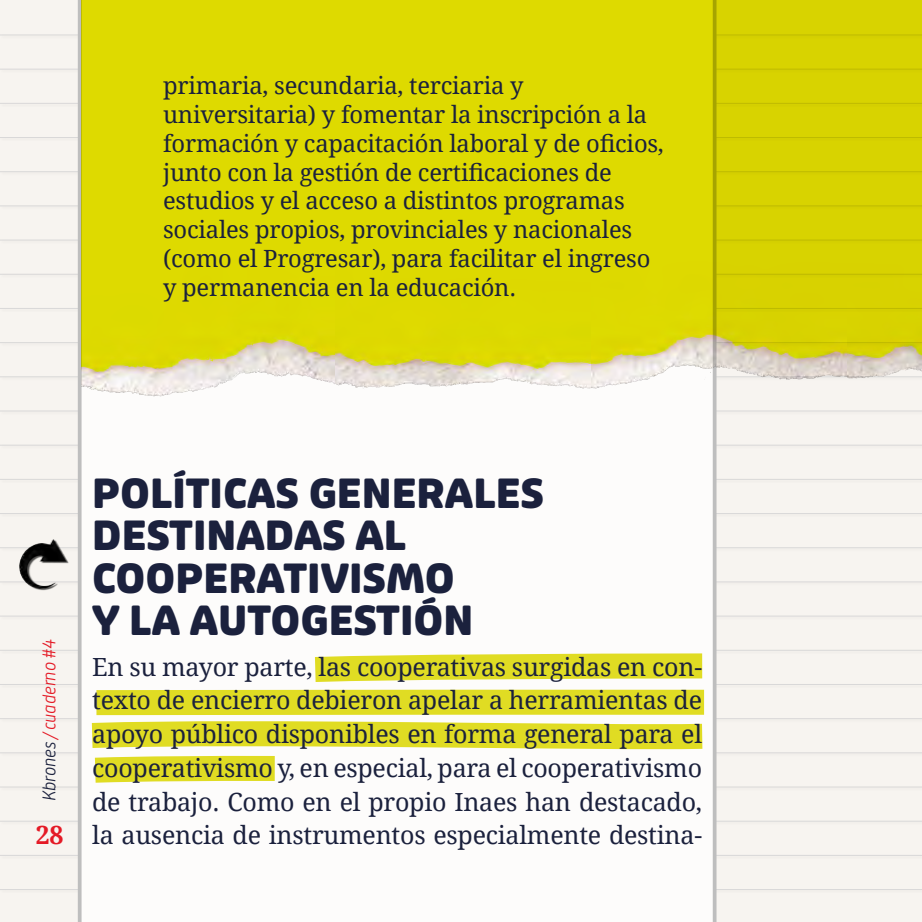
<style>
.page{position:relative;width:922px;height:922px;background:#fff}
.page>*{position:absolute;margin:0;border:0;box-sizing:border-box;transform-origin:0 0}
.TITULOS{font:700 expanded 40px/42.5px "Puffin Display Soft";color:#1b213d}
.BASE_TEXTO{font:25px/33.8px "Droid Serif";letter-spacing:-.01em;color:#1b213d;text-align:justify}
.t1{font:700 25px "Droid Serif";color:#e41a26}
.t2{font:23.75px/28.8px "Droid Serif";letter-spacing:-.01em;color:#1b213d}
.t3{font:italic 300 17.5px "Puffin Display Soft";letter-spacing:-.01em;color:#e41a26}
.s1{color:#1b213d}
</style>
<div class="page">
<div style="left:0;top:0;width:921px;height:921px;background:#f7f4f0"></div>
<div style="left:0;top:204px;width:921px;height:5px;background:#e9e7e4"></div>
<hr style="left:0;top:205px;width:921px;height:1px;background:#d9d8d8">
<div style="left:0;top:272px;width:921px;height:6px;background:#f2efeb"></div>
<hr style="left:0;top:274px;width:921px;height:1px;background:#d9d8d8">
<div style="left:0;top:136px;width:921px;height:5px;background:#f2efeb"></div>
<hr style="left:0;top:137px;width:921px;height:1px;background:#d9d8d8">
<div style="left:0;top:477px;width:921px;height:6px;background:#f3f0ec"></div>
<hr style="left:0;top:479px;width:921px;height:1px;background:#d9d8d8">
<div style="left:0;top:546px;width:921px;height:5px;background:#eceae7"></div>
<hr style="left:0;top:547px;width:921px;height:1px;background:#d9d8d8">
<div style="left:0;top:614px;width:921px;height:5px;background:#000;opacity:.1"></div>
<hr style="left:0;top:615px;width:921px;height:1px;background:#d9d8d8">
<div style="left:0;top:341px;width:921px;height:5px;background:#f0edea"></div>
<hr style="left:0;top:342px;width:921px;height:1px;background:#d9d8d8">
<div style="left:0;top:409px;width:921px;height:5px;background:#e7e5e2"></div>
<hr style="left:0;top:410px;width:921px;height:1px;background:#d9d8d8">
<div style="left:0;top:750px;width:921px;height:6px;background:#f2efeb"></div>
<hr style="left:0;top:752px;width:921px;height:1px;background:#d9d8d8">
<div style="left:0;top:819px;width:921px;height:5px;background:#000;opacity:.1"></div>
<hr style="left:0;top:820px;width:921px;height:1px;background:#d9d8d8">
<div style="left:0;top:682px;width:921px;height:6px;background:#000;opacity:.1"></div>
<hr style="left:0;top:683px;width:921px;height:1px;background:#d9d8d8">
<div style="left:0;top:887px;width:921px;height:5px;background:#000;opacity:.1"></div>
<hr style="left:0;top:888px;width:921px;height:1px;background:#d9d8d8">
<div style="left:0;top:67px;width:921px;height:6px;background:#f2efeb"></div>
<hr style="left:0;top:69px;width:921px;height:1px;background:#d9d8d8">
<div style="left:0;top:170px;width:921px;height:5px;background:#eeebe8"></div>
<hr style="left:0;top:171px;width:921px;height:1px;background:#d9d8d8">
<div style="left:0;top:238px;width:921px;height:6px;background:#000;opacity:.1"></div>
<hr style="left:0;top:239px;width:921px;height:1px;background:#d9d8d8">
<div style="left:0;top:306px;width:921px;height:6px;background:#f3f0ec"></div>
<hr style="left:0;top:308px;width:921px;height:1px;background:#d9d8d8">
<div style="left:0;top:101px;width:921px;height:6px;background:#f2efec"></div>
<hr style="left:0;top:103px;width:921px;height:1px;background:#d9d8d8">
<div style="left:0;top:511px;width:921px;height:6px;background:#f2efeb"></div>
<hr style="left:0;top:513px;width:921px;height:1px;background:#d9d8d8">
<div style="left:0;top:580px;width:921px;height:5px;background:#e8e5e3"></div>
<hr style="left:0;top:581px;width:921px;height:1px;background:#d9d8d8">
<div style="left:0;top:375px;width:921px;height:5px;background:#ebe9e6"></div>
<hr style="left:0;top:376px;width:921px;height:1px;background:#d9d8d8">
<div style="left:0;top:443px;width:921px;height:5px;background:#000;opacity:.1"></div>
<hr style="left:0;top:444px;width:921px;height:1px;background:#d9d8d8">
<div style="left:0;top:716px;width:921px;height:6px;background:#f2efeb"></div>
<hr style="left:0;top:718px;width:921px;height:1px;background:#d9d8d8">
<div style="left:0;top:785px;width:921px;height:5px;background:#e6e4e2"></div>
<hr style="left:0;top:786px;width:921px;height:1px;background:#d9d8d8">
<div style="left:0;top:853px;width:921px;height:5px;background:#000;opacity:.1"></div>
<hr style="left:0;top:854px;width:921px;height:1px;background:#d9d8d8">
<div style="left:0;top:648px;width:921px;height:5px;background:#000;opacity:.1"></div>
<hr style="left:0;top:649px;width:921px;height:1px;background:#d9d8d8">
<div style="left:0;top:33px;width:921px;height:6px;background:#f2efeb"></div>
<hr style="left:0;top:35px;width:921px;height:1px;background:#d9d8d8">
<div style="left:78px;top:0;width:638px;height:921px;background:#fdfcfb"></div>
<img style="left:17px;top:539px;width:52px;height:51px">
<img style="left:82px;top:0;width:839px;height:419px">
<svg style="left:89px;top:650px;width:617px;height:135px"></svg>
<p class="t2" style="left:163px;top:71px;width:502px">primaria, secundaria, terciaria y universitaria) y fomentar la inscripción a la formación y capacitación laboral y de oficios, junto con la gestión de certificaciones de estudios y el acceso a distintos programas sociales propios, provinciales y nacionales (como el Progresar), para facilitar el ingreso y permanencia en la educación.</p>
<p class="t3" style="left:39px;top:801px;width:164px;rotate:-90deg"><span class="s1">Kbrones</span> / cuaderno #4</p>
<p class="t1" style="left:36px;top:817px;width:29px">28</p>
<p class="TITULOS" style="left:92px;top:473px;width:453px">POLÍTICAS GENERALES<br>DESTINADAS AL<br>COOPERATIVISMO</p>
<p class="TITULOS" style="left:92px;top:600px;width:382px">Y LA AUTOGESTIÓN</p>
<p class="BASE_TEXTO" style="left:92px;top:649px;width:611px">En su mayor parte, las cooperativas surgidas en con&shy;texto de encierro debieron apelar a herramientas de apoyo público disponibles en forma general para el cooperativismo y, en especial, para el cooperativismo de trabajo. Como en el propio Inaes han destacado, la ausencia de instrumentos especialmente destina-</p>
</div>
